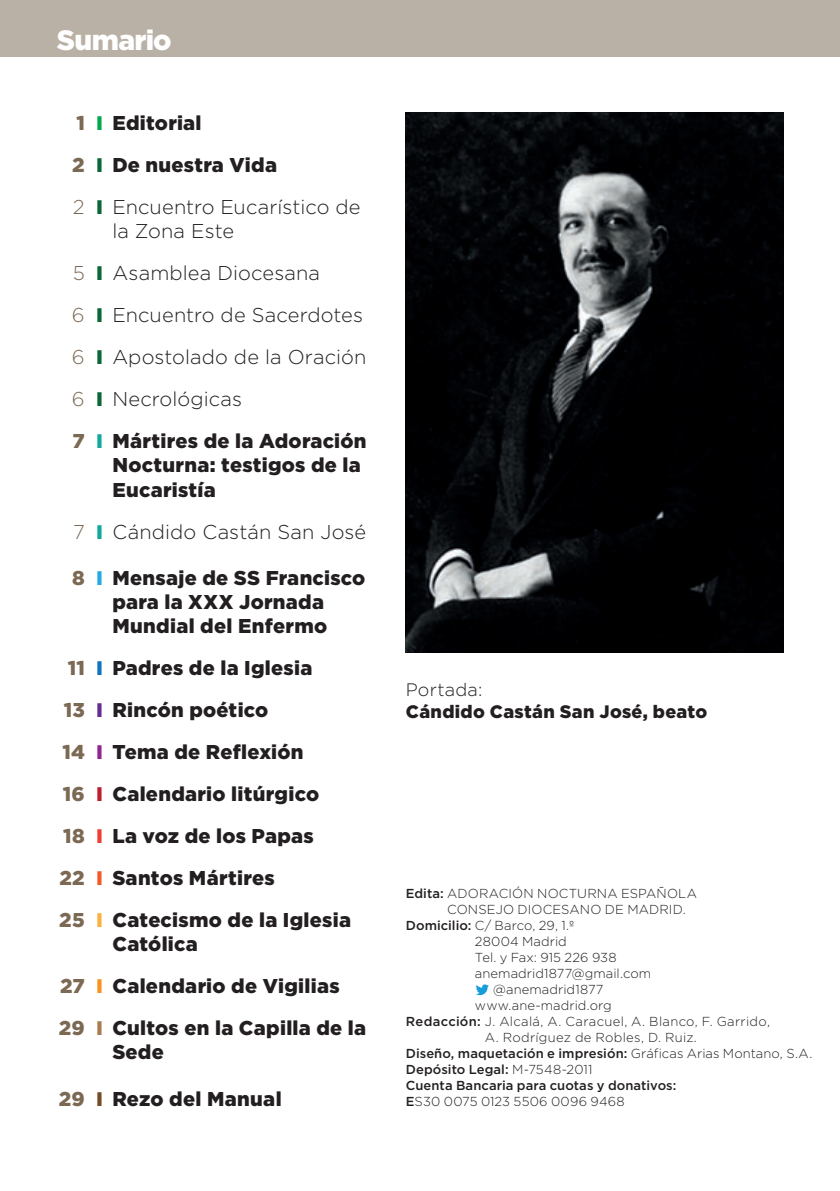
<style>
.page{position:relative;width:840px;height:1191px;background:#fff}
.page>*{position:absolute;margin:0;border:0;box-sizing:border-box;transform-origin:0 0}
.t1{font:900 28px "Gotham HTF";letter-spacing:-.02em;color:#fff}
.t2{font:900 20px/24.2px "Gotham HTF";letter-spacing:.015em;color:#231f20}
.t3{font:300 20px/24.2px "Gotham HTF";letter-spacing:.005em;color:#231f20}
.t4{font:900 18px "Gotham HTF";letter-spacing:.02em;color:#231f20}
.t5{font:300 18px "Gotham HTF";letter-spacing:.015em;color:#231f20}
.t6{font:300 13px/16px "Gotham HTF";letter-spacing:.01em;color:#231f20}
.t7{font:500 13px/16px "Gotham HTF";letter-spacing:.005em;color:#231f20}
.s1{color:#7c6954}
.s2{color:#00a94e}
.s3{color:#0c6638}
.s4{color:#12a79d}
.s5{color:#24aae1}
.s6{color:#1074bc}
.s7{color:#652d91}
.s8{color:#90268f}
.s9{color:#be1d2c}
.s10{color:#ee3e35}
.s11{color:#f15929}
.s12{color:#fbb03f}
.s13{color:#f7931d}
.s14{color:#a97b50}
.s15{color:#744c27}
.s16{font-weight:500}
.s17{font-weight:300}
</style>
<div class="page">
<div style="left:0;top:0;width:839px;height:57px;background:#bab1a6"></div>
<svg style="left:476px;top:984px;width:12px;height:11px"></svg>
<img style="left:405px;top:113px;width:377px;height:539px">
<p class="t1" style="left:57px;top:24px;width:116px">Sumario</p>
<p class="t2" style="left:76px;top:111px;width:127px"><span class="s1">1</span> <span class="s2">❙</span> Editorial</p>
<p class="t2" style="left:72px;top:153px;width:206px"><span class="s1">2</span> <span class="s3">❙</span> De nuestra Vida</p>
<p class="t3" style="left:112px;top:195px;width:250px;text-indent:-39px"><span class="s1">2</span> <span class="s3">❙</span> Encuentro Eucarístico de la Zona Este</p>
<p class="t3" style="left:73px;top:261px;width:249px"><span class="s1">5</span> <span class="s3">❙</span> Asamblea Diocesana</p>
<p class="t3" style="left:72px;top:303px;width:292px"><span class="s1">6</span> <span class="s3">❙</span> Encuentro de Sacerdotes</p>
<p class="t3" style="left:72px;top:345px;width:296px"><span class="s1">6</span> <span class="s3">❙</span> Apostolado de la Oración</p>
<p class="t3" style="left:72px;top:387px;width:171px"><span class="s1">6</span> <span class="s3">❙</span> Necrológicas</p>
<p class="t2" style="left:112px;top:428px;width:255px;text-indent:-40px"><span class="s1">7</span> <span class="s4">❙</span> Mártires de la Adoración<br>Nocturna: testigos de la<br>Eucaristía</p>
<p class="t3" style="left:73px;top:519px;width:294px"><span class="s1">7</span> <span class="s4">❙</span> Cándido Castán San José</p>
<p class="t2" style="left:72px;top:565px;width:294px;text-align:center"><span class="s1">8</span> <span class="s5">❙</span> Mensaje de SS Francisco para la XXX Jornada<br>Mundial del Enfermo</p>
<p class="t2" style="left:68px;top:655px;width:246px"><span class="s1">11</span> <span class="s6">❙</span> Padres de la Iglesia</p>
<p class="t2" style="left:64px;top:697px;width:206px"><span class="s1">13</span> <span class="s7">❙</span> Rincón poético</p>
<p class="t2" style="left:62px;top:739px;width:242px"><span class="s1">14</span> <span class="s8">❙</span> Tema de Reflexión</p>
<p class="t2" style="left:63px;top:781px;width:258px"><span class="s1">16</span> <span class="s9">❙</span> Calendario litúrgico</p>
<p class="t2" style="left:63px;top:823px;width:252px"><span class="s1">18</span> <span class="s10">❙</span> La voz de los Papas</p>
<p class="t2" style="left:59px;top:865px;width:217px"><span class="s1">22</span> <span class="s11">❙</span> Santos Mártires</p>
<p class="t2" style="left:112px;top:907px;width:240px;text-indent:-53px"><span class="s1">25</span> <span class="s12">❙</span> Catecismo de la Iglesia<br>Católica</p>
<p class="t2" style="left:60px;top:973px;width:281px"><span class="s1">27</span> <span class="s13">❙</span> Calendario de Vigilias</p>
<p class="t2" style="left:112px;top:1015px;width:255px;text-indent:-54px"><span class="s1">29</span> <span class="s14">❙</span> Cultos en la Capilla de la<br>Sede</p>
<p class="t2" style="left:59px;top:1086px;width:224px"><span class="s1">29</span> <span class="s15">❙</span> Rezo del Manual</p>
<p class="t5" style="left:405px;top:679px;width:78px">Portada:</p>
<p class="t4" style="left:405px;top:701px;width:303px">Cándido Castán San José, beato</p>
<p class="t6" style="left:447px;top:885px;width:251px;text-indent:-41px"><span class="s16">Edita:</span> ADORACIÓN NOCTURNA ESPAÑOLA<br>CONSEJO DIOCESANO DE MADRID.</p>
<p class="t6" style="left:405px;top:917px;width:170px"><span class="s16">Domicilio:</span> C/ Barco, 29, 1.º</p>
<p class="t6" style="left:474px;top:933px;width:93px">28004 Madrid</p>
<p class="t6" style="left:474px;top:949px;width:143px">Tel. y Fax: 915 226 938</p>
<p class="t6" style="left:474px;top:965px;width:178px">anemadrid1877@gmail.com</p>
<p class="t6" style="left:493px;top:981px;width:112px">@anemadrid1877</p>
<p class="t6" style="left:474px;top:997px;width:138px">www.ane-madrid.org</p>
<p class="t6" style="left:405px;top:1013px;width:365px;text-align:center"><span class="s16">Redacción:</span> J. Alcalá, A. Caracuel, A. Blanco, F. Garrido,<br>A. Rodríguez de Robles, D. Ruiz.</p>
<p class="t7" style="left:405px;top:1045px;width:408px">Diseño, maquetación e impresión: <span class="s17">Gráficas Arias Montano, S.A.</span></p>
<p class="t7" style="left:405px;top:1061px;width:188px">Depósito Legal: <span class="s17">M-7548-2011</span></p>
<p class="t7" style="left:405px;top:1077px;width:272px">Cuenta Bancaria para cuotas y donativos:<br>E<span class="s17">S30 0075 0123 5506 0096 9468</span></p>
</div>
